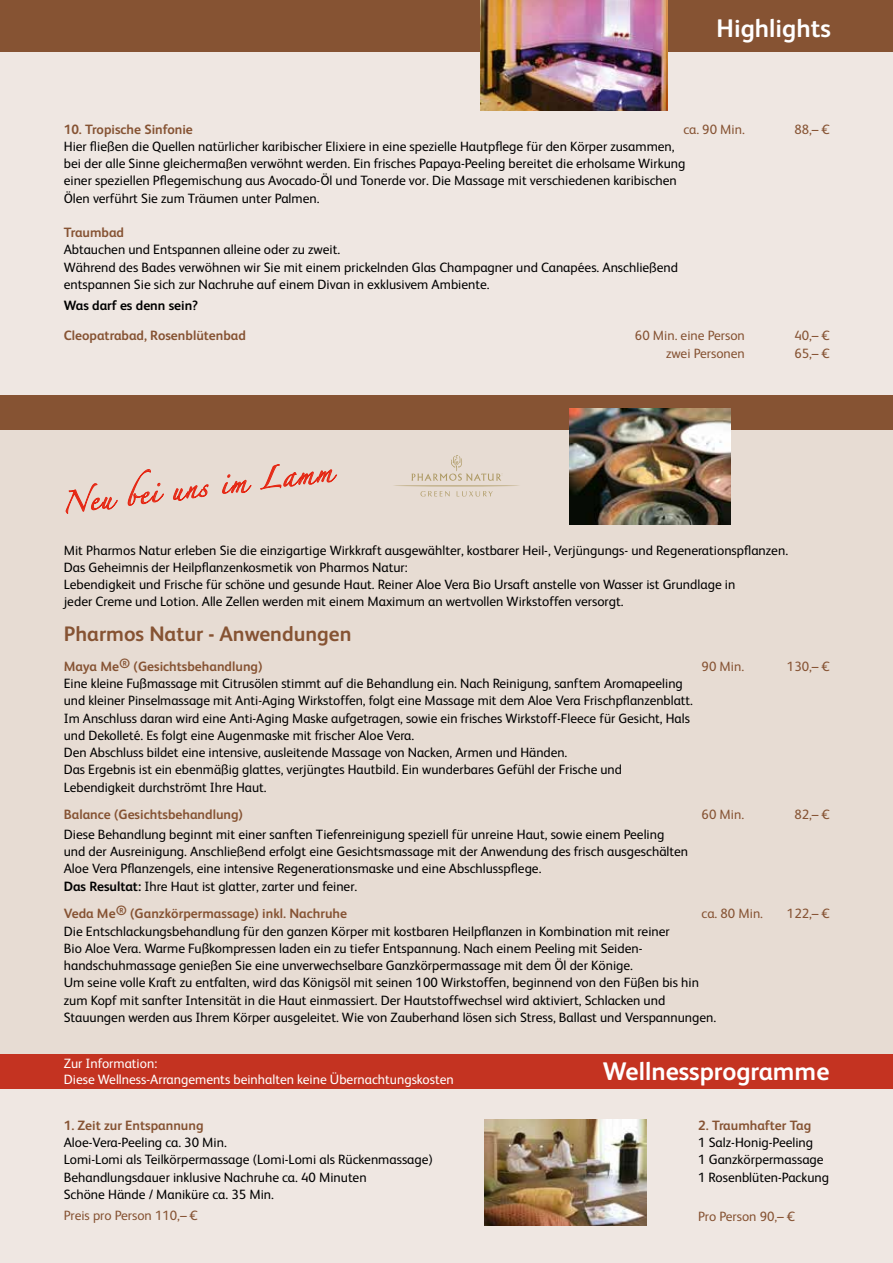
<style>
.page{position:relative;width:893px;height:1263px;background:#fff}
.page>*{position:absolute;margin:0;border:0;box-sizing:border-box;transform-origin:0 0}
.t1{font:700 25.5px "FS Albert";color:#fff}
.t2{font:700 21px "FS Albert";color:#865333}
.t3{font:19.5px "Zapfino";color:#e52713}
.t4{font:13.5px/17.2px "FS Albert";color:#000}
.t5{font:700 13.5px "FS Albert";color:#865333}
.t6{font:13.5px "FS Albert";color:#865333}
.t7{font:13.5px/16.2px "FS Albert";color:#fff}
.t8{font:700 13.5px "FS Albert";color:#000}
.s1{font-weight:700}
</style>
<div class="page">
<div style="left:0;top:0;width:893px;height:395px;background:#efe7e2"></div>
<div style="left:0;top:1089px;width:893px;height:174px;background:#efe7e2"></div>
<div style="left:0;top:429px;width:893px;height:625px;background:#e7dcd3"></div>
<div style="left:668px;top:0;width:225px;height:51px;background:#865333"></div>
<div style="left:0;top:1054px;width:893px;height:35px;background:#c43321"></div>
<div style="left:0;top:0;width:480px;height:51px;background:#865333"></div>
<div style="left:0;top:395px;width:893px;height:34px;background:#865333"></div>
<img style="left:480px;top:0;width:188px;height:111px">
<svg style="left:65px;top:483px;width:53px;height:31px"></svg>
<svg style="left:127px;top:469px;width:37px;height:37px"></svg>
<svg style="left:173px;top:484px;width:36px;height:17px"></svg>
<svg style="left:222px;top:474px;width:30px;height:20px"></svg>
<svg style="left:260px;top:464px;width:77px;height:26px"></svg>
<img style="left:570px;top:409px;width:160px;height:115px">
<img style="left:485px;top:1119px;width:161px;height:107px">
<svg style="left:412px;top:455px;width:91px;height:26px"></svg>
<hr style="left:393px;top:485px;width:127px;height:1px;background:#ae9a64;border-radius:50%">
<svg style="left:421px;top:491px;width:29px;height:5px"></svg>
<svg style="left:457px;top:491px;width:36px;height:5px"></svg>
<h1 class="t1" style="left:716px;top:11px;width:116px">Highlights</h1>
<p class="t5" style="left:64px;top:120px;width:131px">10. Tropische Sinfonie</p>
<p class="t6" style="left:683px;top:120px;width:63px">ca. 90 Min.</p>
<p class="t6" style="left:794px;top:120px;width:36px">88,– €</p>
<p class="t4" style="left:64px;top:137px;width:623px">Hier fließen die Quellen natürlicher karibischer Elixiere in eine spezielle Hautpflege für den Körper zusammen, bei der alle Sinne gleichermaßen verwöhnt werden. Ein frisches Papaya-Peeling bereitet die erholsame Wirkung einer speziellen Pflegemischung aus Avocado-Öl und Tonerde vor. Die Massage mit verschiedenen karibischen Ölen verführt Sie zum Träumen unter Palmen.</p>
<p class="t5" style="left:64px;top:223px;width:62px">Traumbad</p>
<p class="t4" style="left:64px;top:240px;width:616px">Abtauchen und Entspannen alleine oder zu zweit.<br>Während des Bades verwöhnen wir Sie mit einem prickelnden Glas Champagner und Canapées. Anschließend entspannen Sie sich zur Nachruhe auf einem Divan in exklusivem Ambiente.</p>
<p class="t8" style="left:64px;top:296px;width:136px">Was darf es denn sein?</p>
<p class="t5" style="left:64px;top:326px;width:184px">Cleopatrabad, Rosenblütenbad</p>
<p class="t6" style="left:635px;top:327px;width:111px">60 Min. eine Person</p>
<p class="t6" style="left:794px;top:327px;width:36px">40,– €</p>
<p class="t6" style="left:666px;top:344px;width:80px">zwei Personen</p>
<p class="t6" style="left:794px;top:344px;width:36px">65,– €</p>
<h3 class="t3" style="left:60px;top:495px;width:274px;rotate:-7deg">Neu bei uns im Lamm</h3>
<p class="t4" style="left:64px;top:541px;width:726px">Mit Pharmos Natur erleben Sie die einzigartige Wirkkraft ausgewählter, kostbarer Heil-, Verjüngungs- und Regenerationspflanzen.<br>Das Geheimnis der Heilpflanzenkosmetik von Pharmos Natur:<br>Lebendigkeit und Frische für schöne und gesunde Haut. Reiner Aloe Vera Bio Ursaft anstelle von Wasser ist Grundlage in<br>jeder Creme und Lotion. Alle Zellen werden mit einem Maximum an wertvollen Wirkstoffen versorgt.</p>
<h2 class="t2" style="left:64px;top:619px;width:289px">Pharmos Natur - Anwendungen</h2>
<p class="t5" style="left:64px;top:657px;width:200px">Maya Me® (Gesichtsbehandlung)</p>
<p class="t6" style="left:702px;top:657px;width:44px">90 Min.</p>
<p class="t6" style="left:787px;top:657px;width:44px">130,– €</p>
<p class="t4" style="left:64px;top:674px;width:631px">Eine kleine Fußmassage mit Citrusölen stimmt auf die Behandlung ein. Nach Reinigung, sanftem Aromapeeling und kleiner Pinselmassage mit Anti-Aging Wirkstoffen, folgt eine Massage mit dem Aloe Vera Frischpflanzenblatt.<br>Im Anschluss daran wird eine Anti-Aging Maske aufgetragen, sowie ein frisches Wirkstoff-Fleece für Gesicht, Hals und Dekolleté. Es folgt eine Augenmaske mit frischer Aloe Vera.<br>Den Abschluss bildet eine intensive, ausleitende Massage von Nacken, Armen und Händen.<br>Das Ergebnis ist ein ebenmäßig glattes, verjüngtes Hautbild. Ein wunderbares Gefühl der Frische und Lebendigkeit durchströmt Ihre Haut.</p>
<p class="t5" style="left:64px;top:805px;width:181px">Balance (Gesichtsbehandlung)</p>
<p class="t6" style="left:702px;top:806px;width:44px">60 Min.</p>
<p class="t6" style="left:794px;top:806px;width:36px">82,– €</p>
<p class="t4" style="left:64px;top:825px;width:626px">Diese Behandlung beginnt mit einer sanften Tiefenreinigung speziell für unreine Haut, sowie einem Peeling und der Ausreinigung. Anschließend erfolgt eine Gesichtsmassage mit der Anwendung des frisch ausgeschälten Aloe Vera Pflanzengels, eine intensive Regenerationsmaske und eine Abschlusspflege.<br><span class="s1">Das Resultat:</span> Ihre Haut ist glatter, zarter und feiner.</p>
<p class="t5" style="left:64px;top:905px;width:285px">Veda Me® (Ganzkörpermassage) inkl. Nachruhe</p>
<p class="t6" style="left:702px;top:905px;width:63px">ca. 80 Min.</p>
<p class="t6" style="left:787px;top:905px;width:44px">122,– €</p>
<p class="t4" style="left:64px;top:922px;width:654px">Die Entschlackungsbehandlung für den ganzen Körper mit kostbaren Heilpflanzen in Kombination mit reiner<br>Bio Aloe Vera. Warme Fußkompressen laden ein zu tiefer Entspannung. Nach einem Peeling mit Seiden&shy;handschuhmassage genießen Sie eine unverwechselbare Ganzkörpermassage mit dem Öl der Könige.<br>Um seine volle Kraft zu entfalten, wird das Königsöl mit seinen 100 Wirkstoffen, beginnend von den Füßen bis hin zum Kopf mit sanfter Intensität in die Haut einmassiert. Der Hautstoffwechsel wird aktiviert, Schlacken und Stauungen werden aus Ihrem Körper ausgeleitet. Wie von Zauberhand lösen sich Stress, Ballast und Verspannungen.</p>
<p class="t7" style="left:64px;top:1054px;width:391px">Zur Information:<br>Diese Wellness-Arrangements beinhalten keine Übernachtungskosten</p>
<p class="t5" style="left:64px;top:1116px;width:141px">1. Zeit zur Entspannung</p>
<p class="t4" style="left:64px;top:1133px;width:371px">Aloe-Vera-Peeling ca. 30 Min.<br>Lomi-Lomi als Teilkörpermassage (Lomi-Lomi als Rückenmassage)<br>Behandlungsdauer inklusive Nachruhe ca. 40 Minuten<br>Schöne Hände / Maniküre ca. 35 Min.</p>
<p class="t6" style="left:64px;top:1207px;width:135px">Preis pro Person 110,– €</p>
<h1 class="t1" style="left:603px;top:1054px;width:228px">Wellnessprogramme</h1>
<p class="t5" style="left:698px;top:1116px;width:115px">2. Traumhafter Tag</p>
<p class="t4" style="left:698px;top:1133px;width:132px">1 Salz-Honig-Peeling<br>1 Ganzkörpermassage<br>1 Rosenblüten-Packung</p>
<p class="t6" style="left:698px;top:1207px;width:98px">Pro Person 90,– €</p>
</div>
